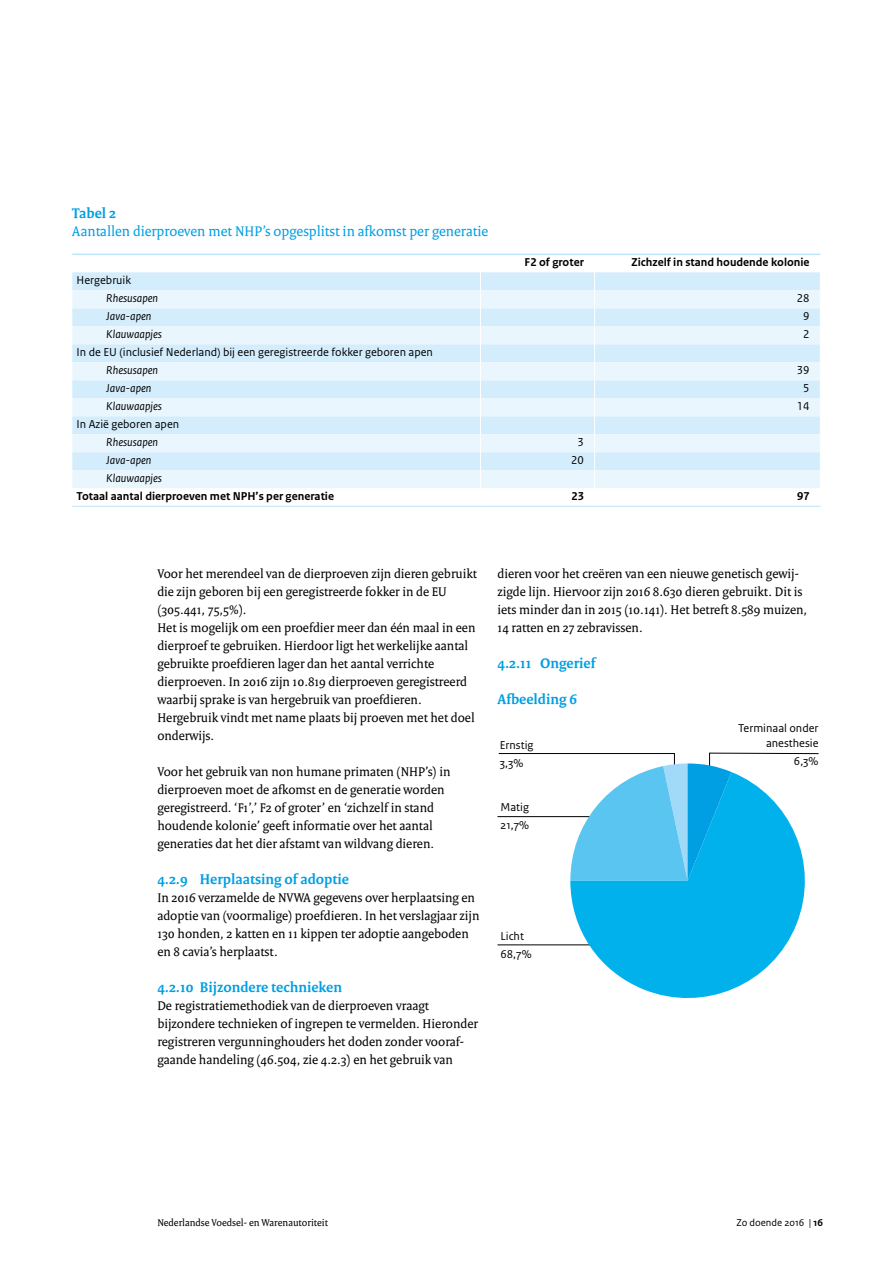
<style>
.page{position:relative;width:893px;height:1263px;background:#fff}
.page>*{position:absolute;margin:0;border:0;box-sizing:border-box;transform-origin:0 0}
._05_RO_Alineakop{font:700 15px "Rijksoverheid Serif";color:#009fe3}
._05_RO_Alineakop-2{font:15px "Rijksoverheid Serif";color:#009fe3}
._10_RO_Broodtekst{font:13.5px/18px "Rijksoverheid Serif";color:#000}
._22_RO_Tabel_plat{font:12px "Rijksoverheid Sans Text Regular 2";color:#000}
._22_RO_Tabel_plat-2{font:italic 12px "Rijksoverheid Sans Text";color:#000}
._23_RO_Tabel_kop{font:700 12px "Rijksoverheid Sans Text";color:#000}
.t1{font:12px/18px "Rijksoverheid Sans Text Regular 6";color:#000}
.t2{font:10.5px "Rijksoverheid Serif Regular 4";color:#000}
.t3{font:10.5px "Rijksoverheid Sans Text Regular 2";color:#000}
.s1{font-family:"Rijksoverheid Sans Text";font-weight:700}
</style>
<div class="page">
<div style="left:72px;top:272px;width:748px;height:18px;background:#d4edfc"></div>
<svg style="left:72px;top:290px;width:748px;height:198px;background:#e0f2fd"></svg>
<svg style="left:480px;top:272px;width:1px;height:234px"></svg>
<svg style="left:594px;top:272px;width:1px;height:234px"></svg>
<hr style="left:72px;top:254px;width:408px;height:1px;background:#a1daf8">
<hr style="left:480px;top:254px;width:115px;height:1px;background:#a1daf8">
<hr style="left:595px;top:254px;width:225px;height:1px;background:#a1daf8">
<hr style="left:72px;top:506px;width:408px;height:1px;background:#bce4fa">
<hr style="left:480px;top:506px;width:115px;height:1px;background:#bce4fa">
<hr style="left:595px;top:506px;width:226px;height:1px;background:#bce4fa">
<hr style="left:499px;top:753px;width:176px;height:1px;background:#000">
<hr style="left:497px;top:816px;width:102px;height:1px;background:#000">
<hr style="left:497px;top:944px;width:107px;height:1px;background:#000">
<svg style="left:570px;top:881px;width:235px;height:117px;fill:#00b1eb"></svg>
<svg style="left:570px;top:752px;width:248px;height:129px"></svg>
<p class="_05_RO_Alineakop" style="left:72px;top:204px;width:45px">Tabel 2</p>
<p class="_05_RO_Alineakop-2" style="left:72px;top:222px;width:417px">Aantallen dierproeven met NHP’s opgesplitst in afkomst per generatie</p>
<p class="_23_RO_Tabel_kop" style="left:525px;top:256px;width:61px">F2 of groter</p>
<p class="_23_RO_Tabel_kop" style="left:632px;top:256px;width:180px">Zichzelf in stand houdende kolonie</p>
<p class="_22_RO_Tabel_plat" style="left:77px;top:273px;width:56px">Hergebruik</p>
<p class="_22_RO_Tabel_plat-2" style="left:106px;top:292px;width:53px">Rhesusapen</p>
<p class="_22_RO_Tabel_plat" style="left:797px;top:291px;width:14px">28</p>
<p class="_22_RO_Tabel_plat-2" style="left:106px;top:310px;width:47px">Java-apen</p>
<p class="_22_RO_Tabel_plat" style="left:803px;top:309px;width:8px">9</p>
<p class="_22_RO_Tabel_plat-2" style="left:106px;top:328px;width:57px">Klauwaapjes</p>
<p class="_22_RO_Tabel_plat" style="left:803px;top:327px;width:8px">2</p>
<p class="_22_RO_Tabel_plat" style="left:77px;top:345px;width:358px">In de EU (inclusief Nederland) bij een geregistreerde fokker geboren apen</p>
<p class="_22_RO_Tabel_plat-2" style="left:106px;top:364px;width:53px">Rhesusapen</p>
<p class="_22_RO_Tabel_plat" style="left:797px;top:363px;width:14px">39</p>
<p class="_22_RO_Tabel_plat-2" style="left:106px;top:382px;width:47px">Java-apen</p>
<p class="_22_RO_Tabel_plat" style="left:803px;top:381px;width:8px">5</p>
<p class="_22_RO_Tabel_plat-2" style="left:106px;top:400px;width:57px">Klauwaapjes</p>
<p class="_22_RO_Tabel_plat" style="left:797px;top:399px;width:14px">14</p>
<p class="_22_RO_Tabel_plat" style="left:77px;top:417px;width:104px">In Azië geboren apen</p>
<p class="_22_RO_Tabel_plat-2" style="left:106px;top:436px;width:53px">Rhesusapen</p>
<p class="_22_RO_Tabel_plat" style="left:578px;top:435px;width:8px">3</p>
<p class="_22_RO_Tabel_plat-2" style="left:106px;top:453px;width:47px">Java-apen</p>
<p class="_22_RO_Tabel_plat" style="left:571px;top:453px;width:14px">20</p>
<p class="_22_RO_Tabel_plat-2" style="left:106px;top:471px;width:57px">Klauwaapjes</p>
<p class="_23_RO_Tabel_kop" style="left:77px;top:489px;width:259px">Totaal aantal dierproeven met NPH’s per generatie</p>
<p class="_23_RO_Tabel_kop" style="left:571px;top:489px;width:14px">23</p>
<p class="_23_RO_Tabel_kop" style="left:797px;top:489px;width:14px">97</p>
<p class="_10_RO_Broodtekst" style="left:157px;top:564px;width:321px">Voor het merendeel van de dierproeven zijn dieren gebruikt die zijn geboren bij een geregistreerde fokker in de EU (305.441, 75,5%).</p>
<p class="_10_RO_Broodtekst" style="left:157px;top:618px;width:320px">Het is mogelijk om een proefdier meer dan één maal in een dierproef te gebruiken. Hierdoor ligt het werkelijke aantal gebruikte proefdieren lager dan het aantal verrichte dierproeven. In 2016 zijn 10.819 dierproeven geregistreerd waarbij sprake is van hergebruik van proefdieren.<br>Hergebruik vindt met name plaats bij proeven met het doel onderwijs.</p>
<p class="_10_RO_Broodtekst" style="left:157px;top:762px;width:295px">Voor het gebruik van non humane primaten (NHP’s) in dierproeven moet de afkomst en de generatie worden geregistreerd. ‘F1’,’ F2 of groter’ en ‘zichzelf in stand houdende kolonie’ geeft informatie over het aantal generaties dat het dier afstamt van wildvang dieren.</p>
<p class="_05_RO_Alineakop" style="left:157px;top:870px;width:193px">4.2.9 Herplaatsing of adoptie</p>
<p class="_10_RO_Broodtekst" style="left:157px;top:888px;width:324px">In 2016 verzamelde de NVWA gegevens over herplaatsing en adoptie van (voormalige) proefdieren. In het verslagjaar zijn 130 honden, 2 katten en 11 kippen ter adoptie aangeboden en 8 cavia’s herplaatst.</p>
<p class="_05_RO_Alineakop" style="left:157px;top:978px;width:186px">4.2.10 Bijzondere technieken</p>
<p class="_10_RO_Broodtekst" style="left:157px;top:996px;width:322px">De registratiemethodiek van de dierproeven vraagt bijzondere technieken of ingrepen te vermelden. Hieronder registreren vergunninghouders het doden zonder vooraf&shy;gaande handeling (46.504, zie 4.2.3) en het gebruik van</p>
<p class="_10_RO_Broodtekst" style="left:497px;top:564px;width:311px">dieren voor het creëren van een nieuwe genetisch gewij&shy;zigde lijn. Hiervoor zijn 2016 8.630 dieren gebruikt. Dit is iets minder dan in 2015 (10.141). Het betreft 8.589 muizen, 14 ratten en 27 zebravissen.</p>
<p class="_05_RO_Alineakop" style="left:497px;top:654px;width:99px">4.2.11 Ongerief</p>
<p class="_05_RO_Alineakop" style="left:497px;top:690px;width:81px">Afbeelding 6</p>
<p class="t1" style="left:500px;top:736px;width:35px">Ernstig<br>3,3%</p>
<p class="t1" style="left:500px;top:799px;width:30px">Matig<br>21,7%</p>
<p class="t1" style="left:500px;top:927px;width:33px">Licht<br>68,7%</p>
<p class="t1" style="left:738px;top:721px;width:82px;line-height:15px;text-align:right">Terminaal onder anesthesie</p>
<p class="t1" style="left:794px;top:752px;width:26px">6,3%</p>
<p class="t2" style="left:157px;top:1216px;width:172px">Nederlandse Voedsel- en Warenautoriteit</p>
<p class="t3" style="left:736px;top:1216px;width:88px">Zo doende 2016 | <span class="s1">16</span></p>
</div>
